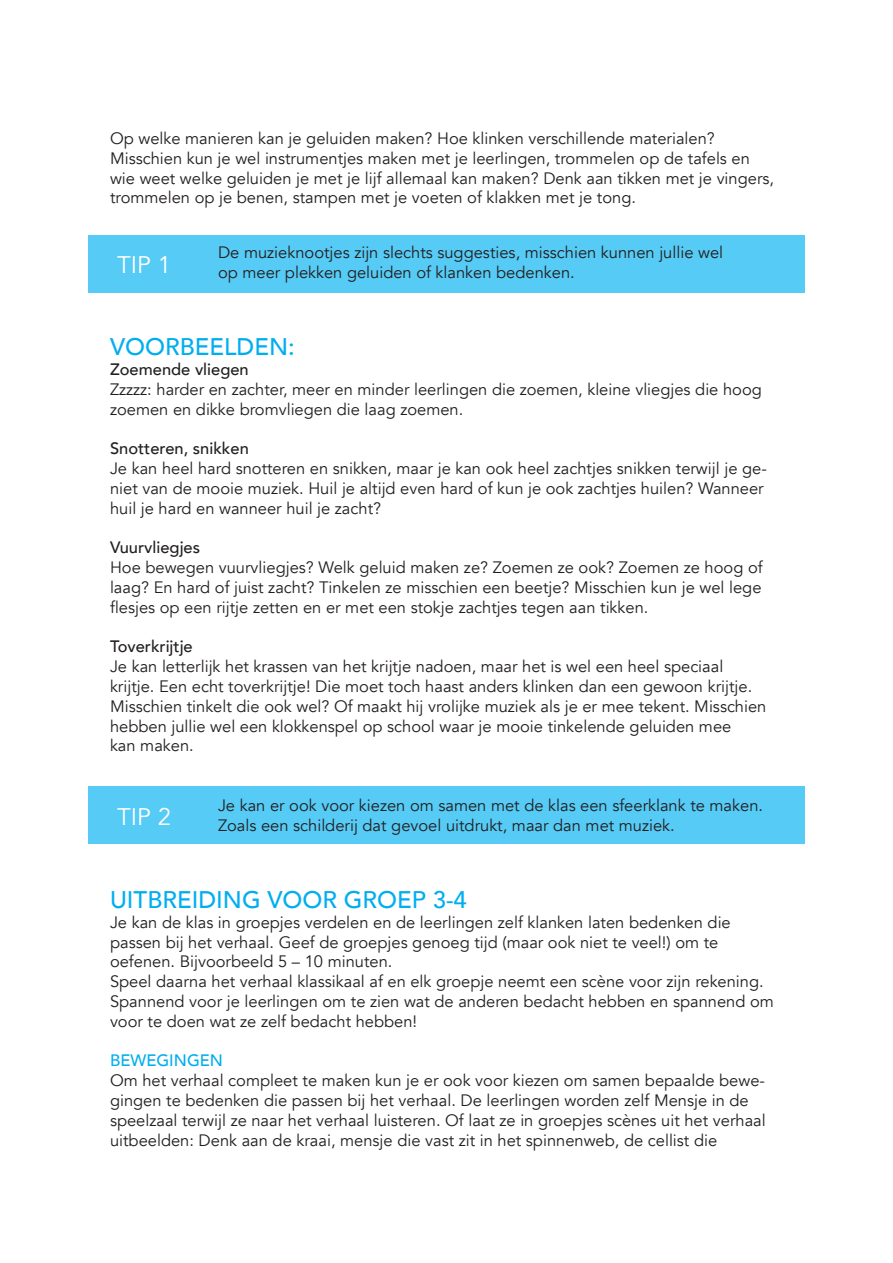
<style>
.page{position:relative;width:893px;height:1263px;background:#fff}
.page>*{position:absolute;margin:0;border:0;box-sizing:border-box;transform-origin:0 0}
.t1{font:500 24px "Avenir";color:#00aeef}
.t2{font:24px "Avenir";color:#fff}
.t3{font:16.5px/19.8px "Avenir";color:#231f20}
.t4{font:500 16.5px "Avenir";color:#231f20}
.t5{font:500 16.5px "Avenir";color:#00aeef}
</style>
<div class="page">
<div style="left:88px;top:786px;width:717px;height:58px;background:#56cbf5"></div>
<div style="left:88px;top:235px;width:717px;height:57px;background:#56cbf5"></div>
<p class="t3" style="left:110px;top:129px;width:666px">Op welke manieren kan je geluiden maken? Hoe klinken verschillende materialen?<br>Misschien kun je wel instrumentjes maken met je leerlingen, trommelen op de tafels en wie weet welke geluiden je met je lijf allemaal kan maken? Denk aan tikken met je vingers, trommelen op je benen, stampen met je voeten of klakken met je tong.</p>
<p class="t3" style="left:218px;top:243px;width:507px">De muzieknootjes zijn slechts suggesties, misschien kunnen jullie wel op meer plekken geluiden of klanken bedenken.</p>
<h1 class="t2" style="left:117px;top:251px;width:55px">TIP 1</h1>
<h1 class="t1" style="left:110px;top:326px;width:186px">VOORBEELDEN:</h1>
<p class="t4" style="left:110px;top:355px;width:140px">Zoemende vliegen</p>
<p class="t3" style="left:110px;top:380px;width:653px">Zzzzz: harder en zachter, meer en minder leerlingen die zoemen, kleine vliegjes die hoog zoemen en dikke bromvliegen die laag zoemen.</p>
<p class="t4" style="left:110px;top:434px;width:140px">Snotteren, snikken</p>
<p class="t3" style="left:110px;top:459px;width:658px">Je kan heel hard snotteren en snikken, maar je kan ook heel zachtjes snikken terwijl je ge&shy;niet van de mooie muziek. Huil je altijd even hard of kun je ook zachtjes huilen? Wanneer huil je hard en wanneer huil je zacht?</p>
<p class="t4" style="left:110px;top:533px;width:92px">Vuurvliegjes</p>
<p class="t3" style="left:110px;top:558px;width:654px;text-align:justify">Hoe bewegen vuurvliegjes? Welk geluid maken ze? Zoemen ze ook? Zoemen ze hoog of laag? En hard of juist zacht? Tinkelen ze misschien een beetje? Misschien kun je wel lege flesjes op een rijtje zetten en er met een stokje zachtjes tegen aan tikken.</p>
<p class="t4" style="left:110px;top:632px;width:84px">Toverkrijtje</p>
<p class="t3" style="left:110px;top:657px;width:658px">Je kan letterlijk het krassen van het krijtje nadoen, maar het is wel een heel speciaal krijtje. Een echt toverkrijtje! Die moet toch haast anders klinken dan een gewoon krijtje.<br>Misschien tinkelt die ook wel? Of maakt hij vrolijke muziek als je er mee tekent. Misschien hebben jullie wel een klokkenspel op school waar je mooie tinkelende geluiden mee<br>kan maken.</p>
<h1 class="t2" style="left:117px;top:802px;width:55px">TIP 2</h1>
<p class="t3" style="left:218px;top:795px;width:547px">Je kan er ook voor kiezen om samen met de klas een sfeerklank te maken.<br>Zoals een schilderij dat gevoel uitdrukt, maar dan met muziek.</p>
<h1 class="t1" style="left:110px;top:879px;width:358px">UITBREIDING VOOR GROEP 3-4</h1>
<p class="t3" style="left:110px;top:912px;width:665px">Je kan de klas in groepjes verdelen en de leerlingen zelf klanken laten bedenken die passen bij het verhaal. Geef de groepjes genoeg tijd (maar ook niet te veel!) om te oefenen. Bijvoorbeeld 5 – 10 minuten.<br>Speel daarna het verhaal klassikaal af en elk groepje neemt een scène voor zijn rekening.<br>Spannend voor je leerlingen om te zien wat de anderen bedacht hebben en spannend om voor te doen wat ze zelf bedacht hebben!</p>
<p class="t5" style="left:110px;top:1046px;width:115px">BEWEGINGEN</p>
<p class="t3" style="left:110px;top:1071px;width:657px">Om het verhaal compleet te maken kun je er ook voor kiezen om samen bepaalde bewe&shy;gingen te bedenken die passen bij het verhaal. De leerlingen worden zelf Mensje in de speelzaal terwijl ze naar het verhaal luisteren. Of laat ze in groepjes scènes uit het verhaal uitbeelden: Denk aan de kraai, mensje die vast zit in het spinnenweb, de cellist die</p>
</div>
